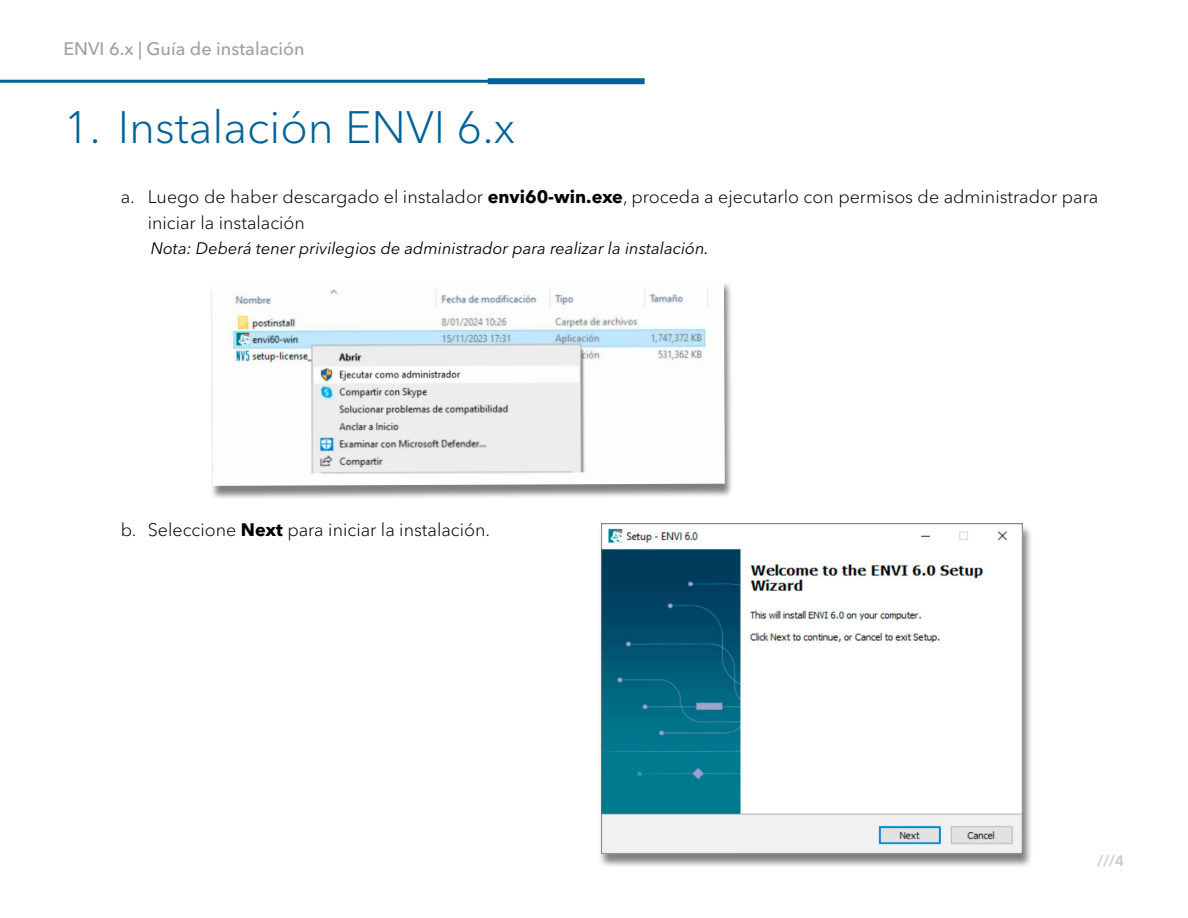
<style>
.page{position:relative;width:1188px;height:918px;background:#fff}
.page>*{position:absolute;margin:0;border:0;box-sizing:border-box;transform-origin:0 0}
.t1{font:300 45px "Avenir Next Cyr";color:#006296}
.t2{font:300 18px/25.5px "Avenir Next Cyr";color:#000}
.t3{font:500 18px "Avenir Next Cyr";color:#a0a0a0}
.t4{font:italic 16.5px "Avenir Next Cyr";color:#000}
.t5{font:600 15px "Avenir Next Cyr";color:#c8c8c8}
.s1{font-weight:700}
</style>
<div class="page">
<hr style="left:0;top:80px;width:574px;height:3px;background:#006296">
<div style="left:488px;top:78px;width:157px;height:6px;background:#006296"></div>
<div style="left:209px;top:282px;width:525px;height:218px;background:#000;opacity:.5"></div>
<img style="left:212px;top:282px;width:513px;height:204px">
<div style="left:598px;top:525px;width:434px;height:344px;background:#000;opacity:.5"></div>
<img style="left:601px;top:523px;width:422px;height:331px">
<p class="t3" style="left:63px;top:38px;width:243px">ENVI 6.x | Guía de instalación</p>
<h1 class="t1" style="left:64px;top:100px;width:453px">1. Instalación ENVI 6.x</h1>
<p class="t2" style="left:148px;top:184px;width:952px;text-indent:-27px">a. Luego de haber descargado el instalador <span class="s1">envi60-win.exe</span>, proceda a ejecutarlo con permisos de administrador para iniciar la instalación</p>
<p class="t4" style="left:151px;top:239px;width:560px">Nota: Deberá tener privilegios de administrador para realizar la instalación.</p>
<p class="t2" style="left:121px;top:517px;width:371px">b. Seleccione <span class="s1">Next</span> para iniciar la instalación.</p>
<p class="t5" style="left:1098px;top:851px;width:28px">///4</p>
</div>
